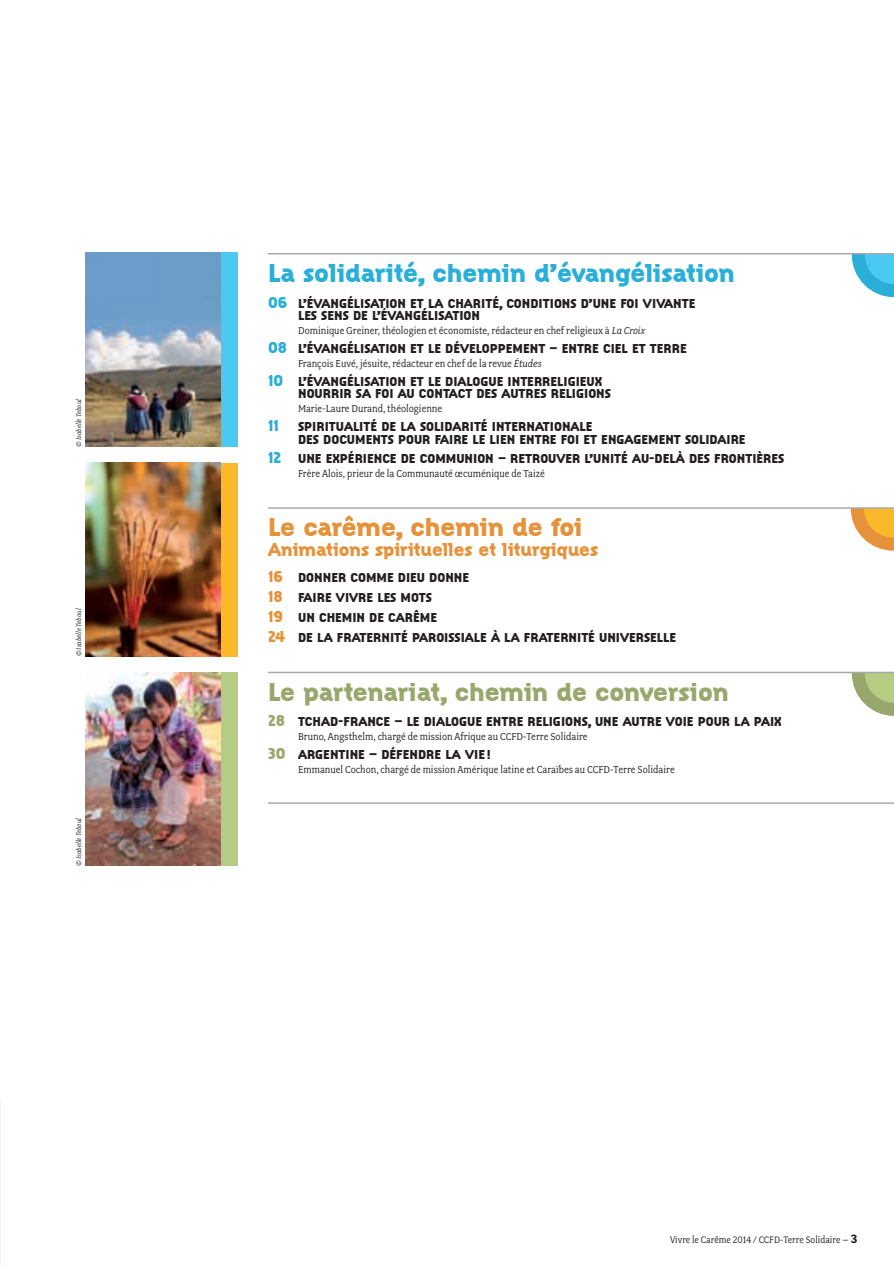
<style>
.page{position:relative;width:894px;height:1266px;background:#fff}
.page>*{position:absolute;margin:0;border:0;box-sizing:border-box;transform-origin:0 0}
.t1{font:800 27px "Citizen CCFD";color:#29afd8}
.t2{font:800 27px "Citizen CCFD";color:#98a86c}
.t3{font:800 27px "Citizen CCFD";color:#e6923a}
.t4{font:800 19.5px "Citizen CCFD";color:#e6923a}
.t5{font:800 16.5px "Citizen CCFD";color:#29afd8}
.t6{font:800 13.5px/12.8px "Citizen CCFD";color:#231f20}
.t7{font:11.25px "Fairplex Narrow OT";color:#231f20}
.t8{font:10.5px "Fairplex Narrow OT";color:#231f20}
.t9{font:italic 7.5px "Fairplex Narrow OT";color:#231f20}
.s1{font-size:16.5px;color:#29afd8}
.s2{font-style:italic}
.s3{font-size:16.5px;color:#e6923a}
.s4{font-size:16.5px;color:#98a86c}
.s5{font-weight:700;font-size:13.5px}
</style>
<div class="page">
<div style="left:204px;top:252px;width:34px;height:195px;background:#4ac9f2"></div>
<div style="left:197px;top:463px;width:41px;height:193px;background:#fab92b"></div>
<div style="left:197px;top:672px;width:41px;height:193px;background:#b4cd83"></div>
<hr style="left:0;top:0;width:1px;height:1265px;background:#d0c9c9">
<svg style="left:851px;top:254px;width:43px;height:43px"></svg>
<svg style="left:850px;top:508px;width:44px;height:42px"></svg>
<svg style="left:851px;top:673px;width:43px;height:43px"></svg>
<hr style="left:268px;top:253px;width:626px;height:1px;background:#a8a9ad">
<hr style="left:268px;top:507px;width:626px;height:1px;background:#a8a9ad">
<hr style="left:268px;top:671px;width:626px;height:2px;background:#a8a9ad">
<hr style="left:268px;top:802px;width:626px;height:1px;background:#a8a9ad">
<img style="left:85px;top:672px;width:135px;height:193px">
<img style="left:85px;top:463px;width:135px;height:193px">
<img style="left:85px;top:252px;width:136px;height:194px">
<hr style="left:0;top:1099px;width:1px;height:166px;background:#a89b9b">
<p class="t9" style="left:75px;top:447px;width:49px;rotate:-90deg">© Isabelle Teboul</p>
<p class="t9" style="left:75px;top:656px;width:49px;rotate:-90deg">© Isabelle Teboul</p>
<p class="t9" style="left:75px;top:865px;width:49px;rotate:-90deg">© Isabelle Teboul</p>
<h1 class="t1" style="left:268px;top:256px;width:468px">LA SOLIDARITÉ, CHEMIN D’ÉVANGÉLISATION</h1>
<p class="t6" style="left:298px;top:297px;width:399px;text-indent:-30px"><span class="s1">06</span> L’ÉVANGÉLISATION ET LA CHARITÉ, CONDITIONS D’UNE FOI VIVANTE<br>LES SENS DE L’ÉVANGÉLISATION</p>
<p class="t7" style="left:298px;top:324px;width:348px">Dominique Greiner, théologien et économiste, rédacteur en chef religieux à <span class="s2">La Croix</span></p>
<p class="t6" style="left:268px;top:342px;width:420px"><span class="s1">08</span> L’ÉVANGÉLISATION ET LE DÉVELOPPEMENT – ENTRE CIEL ET TERRE</p>
<p class="t7" style="left:298px;top:357px;width:245px">François Euvé, jésuite, rédacteur en chef de la revue <span class="s2">Études</span></p>
<p class="t6" style="left:298px;top:375px;width:314px;text-indent:-30px"><span class="s1">10</span> L’ÉVANGÉLISATION ET LE DIALOGUE INTERRELIGIEUX<br>NOURRIR SA FOI AU CONTACT DES AUTRES RELIGIONS</p>
<p class="t7" style="left:298px;top:402px;width:146px">Marie-Laure Durand, théologienne</p>
<p class="t5" style="left:268px;top:415px;width:12px">11</p>
<p class="t6" style="left:298px;top:420px;width:449px">SPIRITUALITÉ DE LA SOLIDARITÉ INTERNATIONALE<br>DES DOCUMENTS POUR FAIRE LE LIEN ENTRE FOI ET ENGAGEMENT SOLIDAIRE</p>
<p class="t6" style="left:268px;top:452px;width:517px"><span class="s1">12</span> UNE EXPÉRIENCE DE COMMUNION – RETROUVER L’UNITÉ AU-DELÀ DES FRONTIÈRES</p>
<p class="t7" style="left:298px;top:466px;width:248px">Frère Alois, prieur de la Communauté œcuménique de Taizé</p>
<h1 class="t3" style="left:268px;top:510px;width:316px">LE CARÊME, CHEMIN DE FOI</h1>
<h2 class="t4" style="left:268px;top:537px;width:331px">ANIMATIONS SPIRITUELLES ET LITURGIQUES</h2>
<p class="t6" style="left:268px;top:567px;width:409px;line-height:20px"><span class="s3">16</span> DONNER COMME DIEU DONNE<br><span class="s3">18</span> FAIRE VIVRE LES MOTS<br><span class="s3">19</span> UN CHEMIN DE CARÊME<br><span class="s3">24</span> DE LA FRATERNITÉ PAROISSIALE À LA FRATERNITÉ UNIVERSELLE</p>
<h1 class="t2" style="left:268px;top:674px;width:462px">LE PARTENARIAT, CHEMIN DE CONVERSION</h1>
<p class="t6" style="left:268px;top:715px;width:515px"><span class="s4">28</span> TCHAD-FRANCE – LE DIALOGUE ENTRE RELIGIONS, UNE AUTRE VOIE POUR LA PAIX</p>
<p class="t7" style="left:298px;top:730px;width:291px">Bruno, Angsthelm, chargé de mission Afrique au CCFD-Terre Solidaire</p>
<p class="t6" style="left:268px;top:748px;width:224px"><span class="s4">30</span> ARGENTINE – DÉFENDRE LA VIE !</p>
<p class="t7" style="left:298px;top:762px;width:378px">Emmanuel Cochon, chargé de mission Amérique latine et Caraïbes au CCFD-Terre Solidaire</p>
<p class="t8" style="left:670px;top:1233px;width:189px">Vivre le Carême 2014 / CCFD-Terre Solidaire – <span class="s5">3</span></p>
</div>
